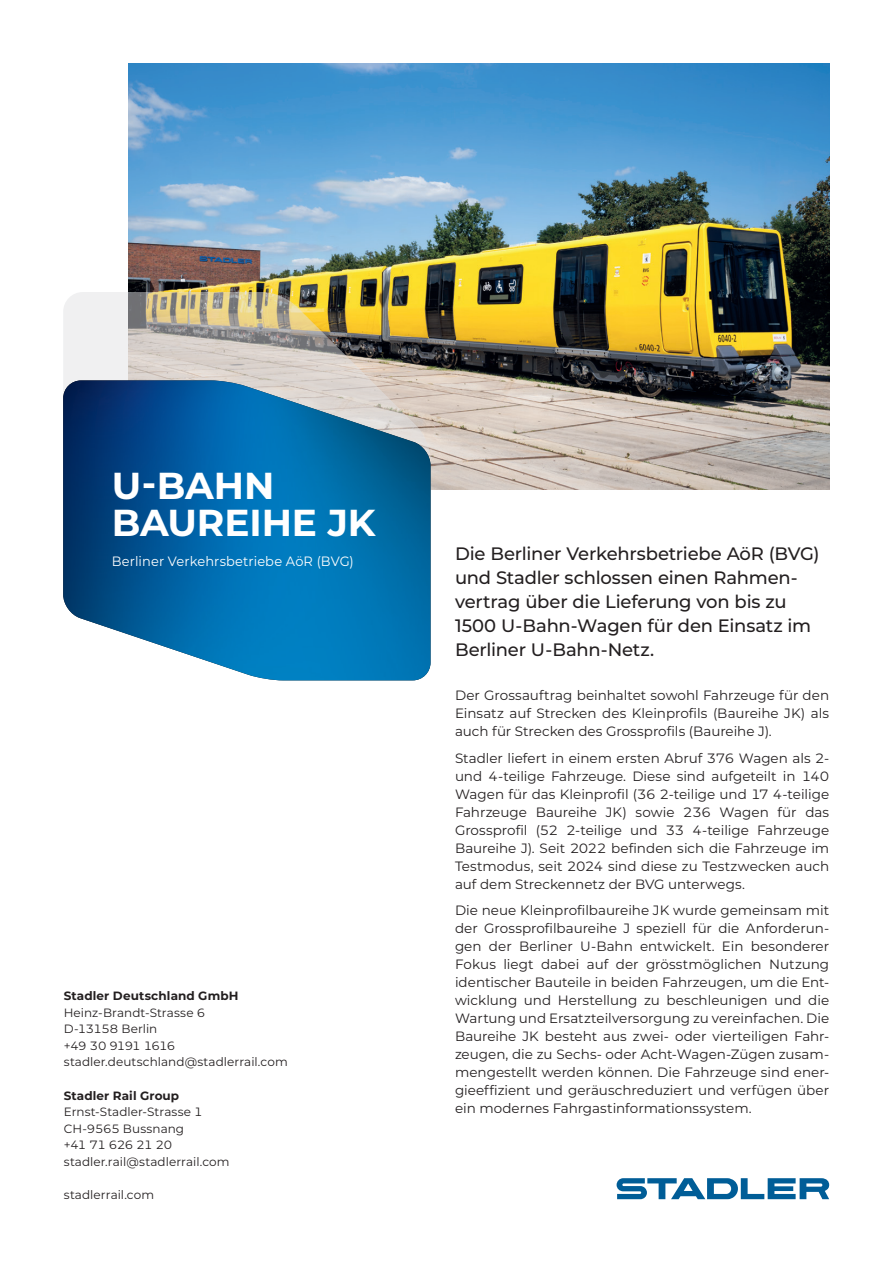
<style>
.page{position:relative;width:893px;height:1263px;background:#fff}
.page>*{position:absolute;margin:0;border:0;box-sizing:border-box;transform-origin:0 0}
.Headline{font:700 37.5px "Montserrat";letter-spacing:-.005em;color:#fff}
.Lead{font:500 18px/24px "Montserrat";letter-spacing:-.01em;color:#231f20}
.Copy{font:13.5px/18px "Stadler Type";color:#231f20;text-align:justify}
.Subline{font:13.5px "Montserrat";letter-spacing:.01em;color:#fff;scale:.96 1}
.Adresse{font:12px/16.5px "Stadler Type";letter-spacing:.005em;color:#231f20}
.s1{font-weight:700}
</style>
<div class="page">
<img style="left:129px;top:64px;width:700px;height:425px">
<svg style="left:63px;top:292px;width:368px;height:88px"></svg>
<img style="left:63px;top:380px;width:368px;height:300px">
<svg style="left:617px;top:1178px;width:212px;height:21px"></svg>
<p class="Headline" style="left:112px;top:459px;width:164px">U-BAHN</p>
<p class="Headline" style="left:112px;top:496px;width:265px">BAUREIHE JK</p>
<p class="Subline" style="left:112px;top:552px;width:254px">Berliner Verkehrsbetriebe AöR (BVG)</p>
<p class="Adresse" style="left:64px;top:987px;width:226px"><span class="s1">Stadler Deutschland GmbH<br></span>Heinz-Brandt-Strasse 6<br>D-13158 Berlin<br>+49 30 9191 1616 stadler.deutschland@stadlerrail.com</p>
<p class="Adresse" style="left:64px;top:1087px;width:167px"><span class="s1">Stadler Rail Group<br></span>Ernst-Stadler-Strasse 1<br>CH-9565 Bussnang<br>+41 71 626 21 20 stadler.rail@stadlerrail.com</p>
<p class="Adresse" style="left:64px;top:1186px;width:92px">stadlerrail.com</p>
<p class="Lead" style="left:455px;top:541px;width:366px">Die Berliner Verkehrsbetriebe AöR (BVG) und Stadler schlossen einen Rahmen&shy;vertrag über die Lieferung von bis zu 1500 U-Bahn-Wagen für den Einsatz im Berliner U-Bahn-Netz.</p>
<p class="Copy" style="left:455px;top:686px;width:376px">Der Grossauftrag beinhaltet sowohl Fahrzeuge für den Einsatz auf Strecken des Kleinprofils (Baureihe JK) als auch für Strecken des Grossprofils (Baureihe J).</p>
<p class="Copy" style="left:455px;top:748px;width:376px">Stadler liefert in einem ersten Abruf 376 Wagen als 2- und 4-teilige Fahrzeuge. Diese sind aufgeteilt in 140<br>Wagen für das Kleinprofil (36 2-teilige und 17 4-teilige Fahrzeuge Baureihe JK) sowie 236 Wagen für das Grossprofil (52 2-teilige und 33 4-teilige Fahrzeuge Baureihe J). Seit 2022 befinden sich die Fahrzeuge im Testmodus, seit 2024 sind diese zu Testzwecken auch auf dem Streckennetz der BVG unterwegs.</p>
<p class="Copy" style="left:455px;top:901px;width:376px">Die neue Kleinprofilbaureihe JK wurde gemeinsam mit der Grossprofilbaureihe J speziell für die Anforderun&shy;gen der Berliner U-Bahn entwickelt. Ein besonderer Fokus liegt dabei auf der grösstmöglichen Nutzung identischer Bauteile in beiden Fahrzeugen, um die Ent&shy;wicklung und Herstellung zu beschleunigen und die Wartung und Ersatzteilversorgung zu vereinfachen. Die Baureihe JK besteht aus zwei- oder vierteiligen Fahr&shy;zeugen, die zu Sechs- oder Acht-Wagen-Zügen zusam&shy;mengestellt werden können. Die Fahrzeuge sind ener&shy;gieeffizient und geräuschreduziert und verfügen über ein modernes Fahrgastinformationssystem.</p>
</div>
